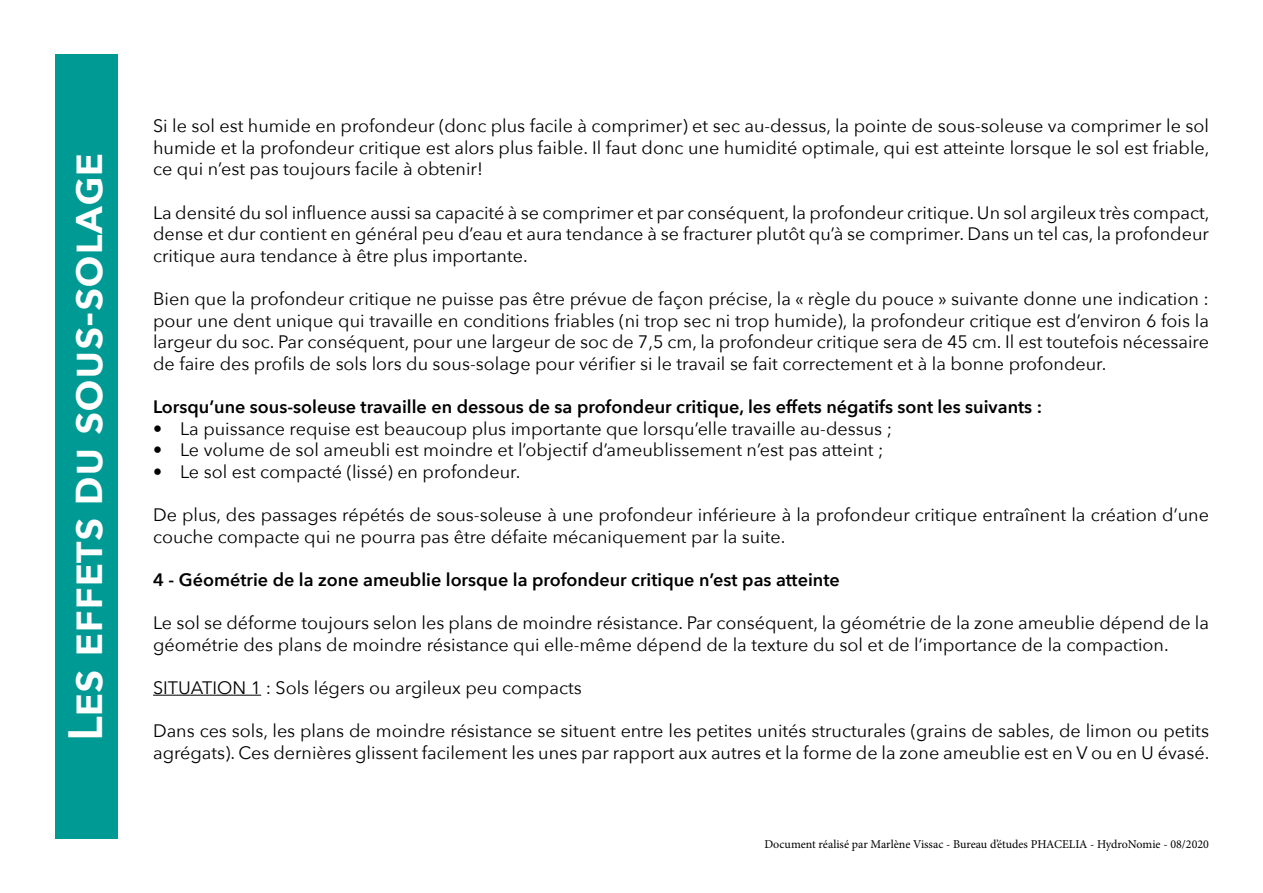
<style>
.page{position:relative;width:1263px;height:893px;background:#fff}
.page>*{position:absolute;margin:0;border:0;box-sizing:border-box;transform-origin:0 0}
.t1{font:600 48px "Avenir Next";color:#fff}
.t2{font:18px/21.6px "Avenir Next";color:#000;text-align:justify}
.t3{font:600 18px "Avenir Next";color:#000}
.t4{font:12px "Minion Pro";color:#000}
</style>
<div class="page">
<hr style="left:153px;top:695px;width:108px;height:1px;background:#000">
<div style="left:55px;top:54px;width:63px;height:784px;background:#009a95"></div>
<h1 class="t1" style="left:44px;top:741px;width:590px;rotate:-90deg">Les effets du sous-solage</h1>
<p class="t2" style="left:153px;top:114px;width:1058px">Si le sol est humide en profondeur (donc plus facile à comprimer) et sec au-dessus, la pointe de sous-soleuse va comprimer le sol humide et la profondeur critique est alors plus faible. Il faut donc une humidité optimale, qui est atteinte lorsque le sol est friable, ce qui n’est pas toujours facile à obtenir!</p>
<p class="t2" style="left:153px;top:201px;width:1058px">La densité du sol influence aussi sa capacité à se comprimer et par conséquent, la profondeur critique. Un sol argileux très compact, dense et dur contient en général peu d’eau et aura tendance à se fracturer plutôt qu’à se comprimer. Dans un tel cas, la profondeur critique aura tendance à être plus importante.</p>
<p class="t2" style="left:153px;top:287px;width:1057px">Bien que la profondeur critique ne puisse pas être prévue de façon précise, la « règle du pouce » suivante donne une indication : pour une dent unique qui travaille en conditions friables (ni trop sec ni trop humide), la profondeur critique est d’environ 6 fois la largeur du soc. Par conséquent, pour une largeur de soc de 7,5 cm, la profondeur critique sera de 45 cm. Il est toutefois nécessaire de faire des profils de sols lors du sous-solage pour vérifier si le travail se fait correctement et à la bonne profondeur.</p>
<p class="t3" style="left:153px;top:391px;width:891px">Lorsqu’une sous-soleuse travaille en dessous de sa profondeur critique, les effets négatifs sont les suivants :</p>
<p class="t2" style="left:153px;top:417px;width:740px">• La puissance requise est beaucoup plus importante que lorsqu’elle travaille au-dessus ;</p>
<p class="t2" style="left:153px;top:438px;width:732px">• Le volume de sol ameubli est moindre et l’objectif d’ameublissement n’est pas atteint ;</p>
<p class="t2" style="left:153px;top:460px;width:369px">• Le sol est compacté (lissé) en profondeur.</p>
<p class="t2" style="left:153px;top:503px;width:1057px">De plus, des passages répétés de sous-soleuse à une profondeur inférieure à la profondeur critique entraînent la création d’une couche compacte qui ne pourra pas être défaite mécaniquement par la suite.</p>
<p class="t3" style="left:153px;top:564px;width:688px">4 - Géométrie de la zone ameublie lorsque la profondeur critique n’est pas atteinte</p>
<p class="t2" style="left:153px;top:611px;width:1057px">Le sol se déforme toujours selon les plans de moindre résistance. Par conséquent, la géométrie de la zone ameublie dépend de la géométrie des plans de moindre résistance qui elle-même dépend de la texture du sol et de l’importance de la compaction.</p>
<p class="t2" style="left:153px;top:676px;width:430px">SITUATION 1 : Sols légers ou argileux peu compacts</p>
<p class="t2" style="left:153px;top:719px;width:1058px">Dans ces sols, les plans de moindre résistance se situent entre les petites unités structurales (grains de sables, de limon ou petits agrégats). Ces dernières glissent facilement les unes par rapport aux autres et la forme de la zone ameublie est en V ou en U évasé.</p>
<p class="t4" style="left:764px;top:836px;width:446px">Document réalisé par Marlène Vissac - Bureau d’études PHACELIA - HydroNomie - 08/2020</p>
</div>
